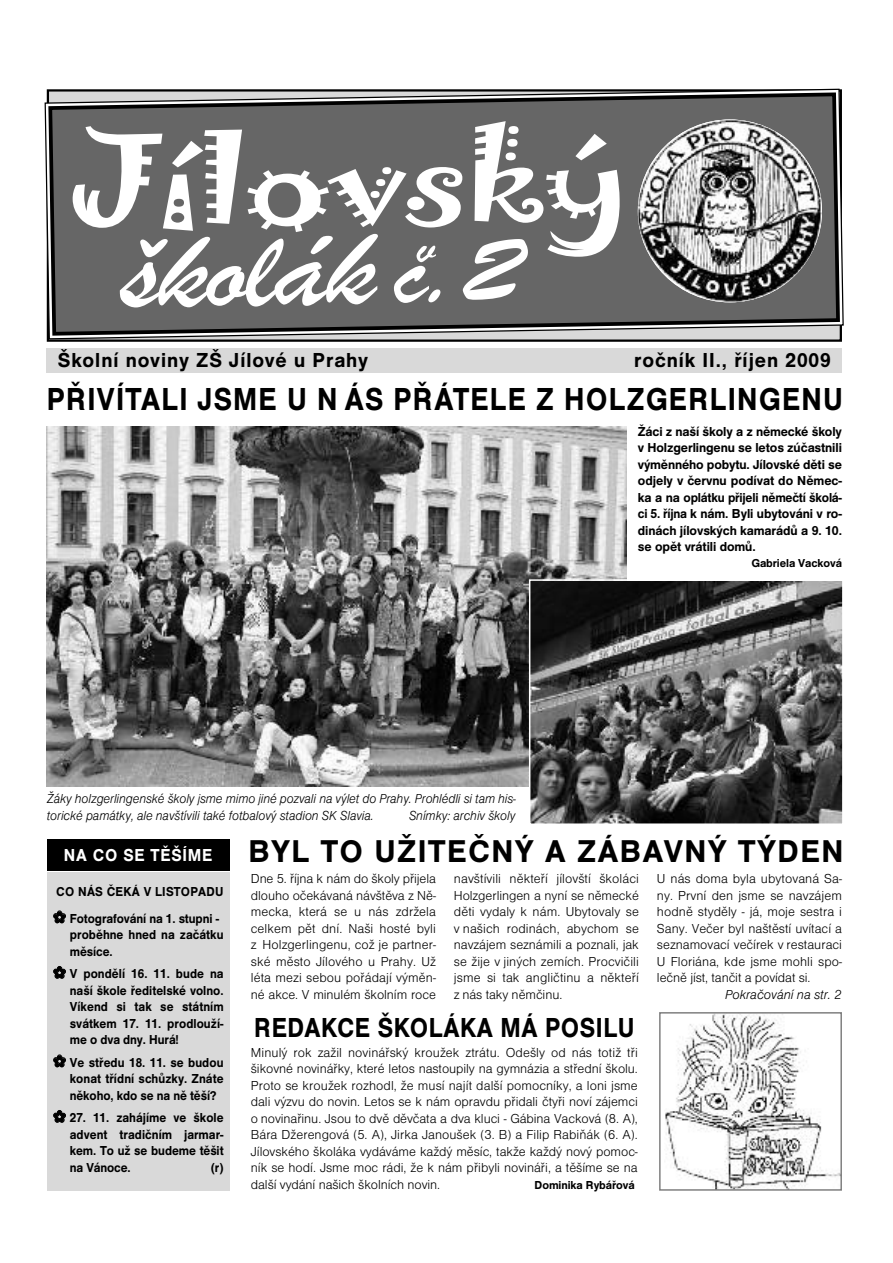
<style>
.page{position:relative;width:893px;height:1263px;background:#fff}
.page>*{position:absolute;margin:0;border:0;box-sizing:border-box;transform-origin:0 0}
.t1{font:112.5px "Brush Script";color:#fff;scale:1.2 1}
.t2{font:112.5px "Jokerman";color:#fff;scale:1.3 1}
.t3{font:500 33px "Nimbus San No 5 TEE";letter-spacing:.04em;color:#000;scale:.92 1}
.t4{font:500 32.7px "Nimbus San No 5 TEE";letter-spacing:.045em;color:#000}
.t5{font:500 28.5px "Nimbus San No 5 TEE";letter-spacing:.02em;color:#000;scale:.9 1}
.t6{font:500 21px "Nimbus San No 5 TEE";letter-spacing:.045em;color:#000}
.t7{font:500 18px "Nimbus San No 5 TEE";letter-spacing:.045em;color:#fff;scale:.95 1}
.t8{font:13.5px/16.5px "Nimbus San DEE Ligh";color:#000;text-align:justify}
.t9{font:500 13.5px/16.5px "Nimbus San No 5 TEE";letter-spacing:.005em;color:#000;text-align:justify;scale:.95 1}
.t10{font:500 13.5px/16.5px "Nimbus San No 5 TEE";letter-spacing:.005em;color:#000;text-align:justify}
.t11{font:13.5px/16.5px "Nimbus San DEE Ligh Ital";letter-spacing:-.005em;color:#000;scale:.95 1}
.t12{font:13.5px "Nimbus San DEE Ligh Ital";letter-spacing:-.005em;color:#000}
.t13{font:500 12px "Nimbus San No 5 TEE";letter-spacing:-.005em;color:#000}
.s1{font-size:97.5px}
</style>
<div class="page">
<svg style="left:44px;top:88px;width:800px;height:252px"></svg>
<svg style="left:46px;top:91px;width:796px;height:247px;background:#6a6a6a"></svg>
<img style="left:638px;top:119px;width:183px;height:183px;border-radius:50%">
<div style="left:47px;top:348px;width:795px;height:25px;background:#d9d9d9"></div>
<div style="left:47px;top:872px;width:183px;height:319px;background:#d9d9d9"></div>
<div style="left:47px;top:839px;width:183px;height:32px;background:#000"></div>
<img style="left:47px;top:426px;width:579px;height:360px">
<img style="left:532px;top:582px;width:309px;height:240px">
<div style="left:529px;top:579px;width:315px;height:246px;border:2px solid #fff"></div>
<img style="left:665px;top:1015px;width:174px;height:173px">
<div style="left:659px;top:1012px;width:183px;height:179px;border:2px solid #808080"></div>
<h1 class="t2" style="left:69px;top:122px;width:431px;rotate:-1deg">Jílovský</h1>
<h1 class="t1" style="left:117px;top:203px;width:337px;rotate:-1deg">školák <span class="s1">c</span><sup>v</sup>.<span class="s1">2</span></h1>
<h3 class="t6" style="left:58px;top:347px;width:312px">Školní noviny ZŠ Jílové u Prahy</h3>
<h3 class="t6" style="left:634px;top:347px;width:198px">ročník II., říjen 2009</h3>
<h2 class="t3" style="left:47px;top:379px;width:867px">PŘIVÍTALI JSME U N ÁS PŘÁTELE Z HOLZGERLINGENU</h2>
<p class="t10" style="left:638px;top:423px;width:206px">Žáci z naší školy a z německé školy v Holzgerlingenu se letos zúčastnili výměnného pobytu. Jílovské děti se odjely v červnu podívat do Němec&shy;ka a na oplátku přijeli němečtí školá&shy;ci 5. října k nám. Byli ubytováni v ro&shy;dinách jílovských kamarádů a 9. 10. se opět vrátili domů.</p>
<p class="t13" style="left:751px;top:556px;width:92px">Gabriela Vacková</p>
<p class="t11" style="left:47px;top:790px;width:496px">Žáky holzgerlingenské školy jsme mimo jiné pozvali na výlet do Prahy. Prohlédli si tam his&shy;torické památky, ale navštívili také fotbalový stadion SK Slavia.</p>
<p class="t11" style="left:409px;top:807px;width:114px">Snímky: archiv školy</p>
<h3 class="t4" style="left:249px;top:831px;width:597px">BYL TO UŽITEČNÝ A ZÁBAVNÝ TÝDEN</h3>
<h3 class="t7" style="left:64px;top:844px;width:158px">NA CO SE TĚŠÍME</h3>
<p class="t9" style="left:53px;top:878px;width:181px;line-height:27px">CO NÁS ČEKÁ V LISTOPADU ✿ Fotografování na 1. stupni -</p>
<p class="t9" style="left:70px;top:926px;width:163px">proběhne hned na začátku měsíce.</p>
<p class="t9" style="left:70px;top:965px;width:163px;text-indent:-17px">✿ V pondělí 16. 11. bude na naší škole ředitelské volno.<br>Víkend si tak se státním svátkem 17. 11. prodlouží&shy;me o dva dny. Hurá!</p>
<p class="t9" style="left:70px;top:1054px;width:163px;text-indent:-17px">✿ Ve středu 18. 11. se budou konat třídní schůzky. Znáte někoho, kdo se na ně těší?</p>
<p class="t9" style="left:70px;top:1109px;width:163px;text-indent:-17px">✿ 27. 11. zahájíme ve škole advent tradičním jarmar&shy;kem. To už se budeme těšit na Vánoce.</p>
<p class="t9" style="left:211px;top:1159px;width:15px">(r)</p>
<p class="t8" style="left:251px;top:870px;width:187px">Dne 5. října k nám do školy přijela dlouho očekávaná návštěva z Ně&shy;mecka, která se u nás zdržela celkem pět dní. Naši hosté byli z Holzgerlingenu, což je partner&shy;ské město Jílového u Prahy. Už léta mezi sebou pořádají výměn&shy;né akce. V minulém školním roce</p>
<p class="t8" style="left:454px;top:870px;width:187px">navštívili někteří jílovští školáci Holzgerlingen a nyní se německé děti vydaly k nám. Ubytovaly se v našich rodinách, abychom se navzájem seznámili a poznali, jak se žije v jiných zemích. Procvičili jsme si tak angličtinu a někteří z nás taky němčinu.</p>
<p class="t8" style="left:657px;top:870px;width:187px">U nás doma byla ubytovaná Sa&shy;ny. První den jsme se navzájem hodně styděly - já, moje sestra i Sany. Večer byl naštěstí uvítací a seznamovací večírek v restauraci U Floriána, kde jsme mohli spo&shy;lečně jíst, tančit a povídat si.</p>
<p class="t12" style="left:725px;top:986px;width:118px">Pokračování na str. 2</p>
<h3 class="t5" style="left:254px;top:1010px;width:424px">REDAKCE ŠKOLÁKA MÁ POSILU</h3>
<p class="t8" style="left:251px;top:1044px;width:388px">Minulý rok zažil novinářský kroužek ztrátu. Odešly od nás totiž tři šikovné novinářky, které letos nastoupily na gymnázia a střední školu.<br>Proto se kroužek rozhodl, že musí najít další pomocníky, a loni jsme dali výzvu do novin. Letos se k nám opravdu přidali čtyři noví zájemci o novinařinu. Jsou to dvě děvčata a dva kluci - Gábina Vacková (8. A), Bára Džerengová (5. A), Jirka Janoušek (3. B) a Filip Rabiňák (6. A).<br>Jílovského školáka vydáváme každý měsíc, takže každý nový pomoc&shy;ník se hodí. Jsme moc rádi, že k nám přibyli novináři, a těšíme se na další vydání našich školních novin.</p>
<p class="t13" style="left:535px;top:1177px;width:102px">Dominika Rybářová</p>
</div>
